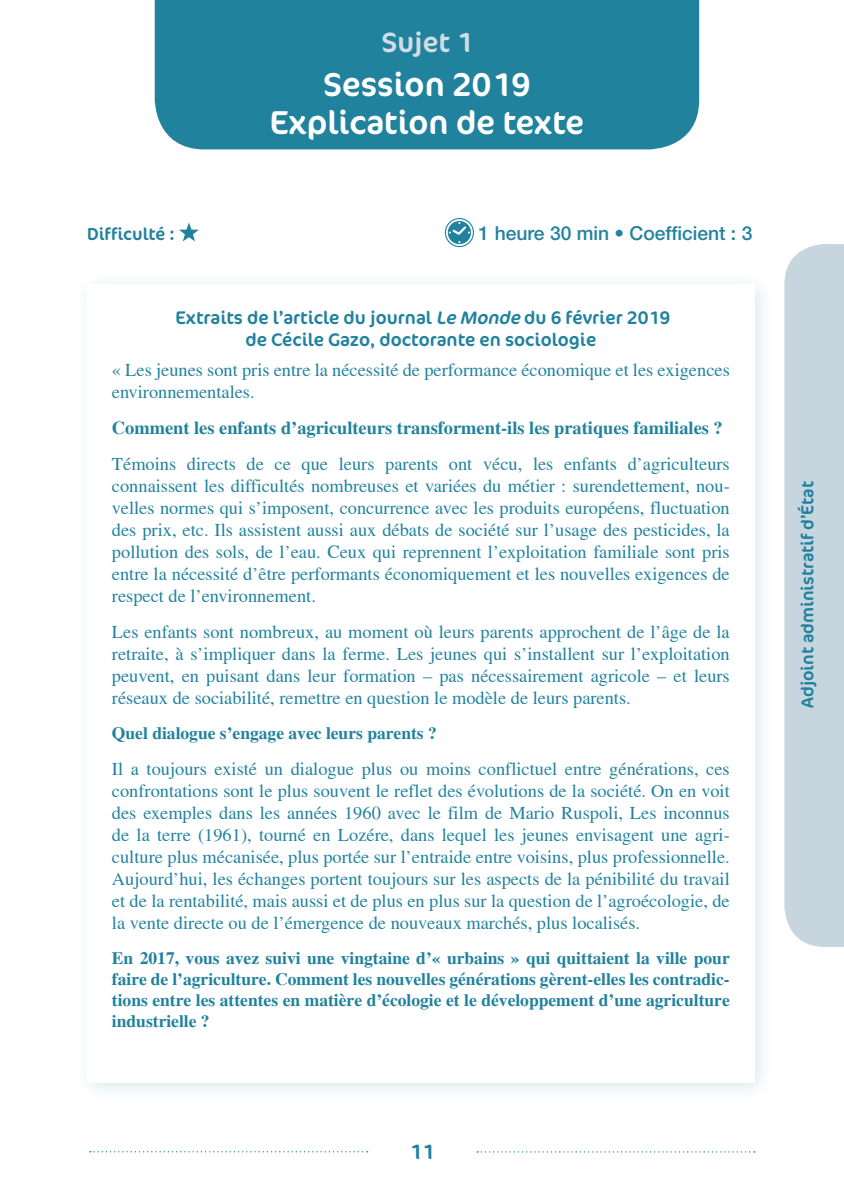
<style>
.page{position:relative;width:844px;height:1191px;background:#fff}
.page>*{position:absolute;margin:0;border:0;box-sizing:border-box;transform-origin:0 0}
.Chapitre_Titre{font:33.25px/38.5px "Cocon OT";color:#fff;text-align:center}
.Chapitre_Type{font:28px "Cocon OT";color:#d0dde5}
.t1{font:21px "Cocon OT";color:#21829e}
.Difficulté{font:500 19.25px "Helvetica Neue LT Std";color:#21829e}
.Extrait_de_document{font:18.38px/22.1px "Times";color:#21829e;text-align:justify}
.Extrait_doc_T2{font:18.38px/22.1px "Cocon OT";color:#21829e;text-align:center}
.Extrait_de_document-2{font:700 18.38px "Times";color:#21829e}
.Extrait_de_document-3{font:700 17.5px/21px "Times";color:#21829e;text-align:justify}
.Difficulté-2{font:17.5px "Cocon OT";color:#21829e}
.s1{font-style:italic}
</style>
<div class="page">
<div style="left:784px;top:244px;width:59px;height:703px;background:#c7d5df"></div>
<div style="left:155px;top:0;width:544px;height:149px;background:#21829e"></div>
<svg style="left:477px;top:1151px;width:277px;height:1px"></svg>
<svg style="left:90px;top:1151px;width:277px;height:1px"></svg>
<div style="left:74px;top:271px;width:700px;height:831px;background:#21829e;opacity:.17"></div>
<div style="left:87px;top:284px;width:667px;height:798px;background:#fff"></div>
<svg style="left:179px;top:222px;width:20px;height:19px"></svg>
<svg style="left:444px;top:218px;width:30px;height:29px"></svg>
<p class="Chapitre_Type" style="left:381px;top:26px;width:93px">Sujet 1</p>
<p class="Chapitre_Titre" style="left:270px;top:66px;width:316px">Session 2019<br>Explication de texte</p>
<p class="Difficulté-2" style="left:87px;top:223px;width:89px">Difficulté :</p>
<p class="Difficulté" style="left:478px;top:221px;width:275px">1 heure 30 min • Coefficient : 3</p>
<p class="Extrait_doc_T2" style="left:175px;top:306px;width:496px">Extraits de l’article du journal <span class="s1">Le Monde</span> du 6 février 2019 de Cécile Gazo, doctorante en sociologie</p>
<p class="Extrait_de_document" style="left:112px;top:359px;width:619px">« Les jeunes sont pris entre la nécessité de performance économique et les exigences environnementales.</p>
<p class="Extrait_de_document-2" style="left:112px;top:417px;width:612px">Comment les enfants d’agriculteurs transforment-ils les pratiques familiales ?</p>
<p class="Extrait_de_document" style="left:112px;top:453px;width:619px">Témoins directs de ce que leurs parents ont vécu, les enfants d’agriculteurs connaissent les difficultés nombreuses et variées du métier : surendettement, nou&shy;velles normes qui s’imposent, concurrence avec les produits européens, fluctuation des prix, etc. Ils assistent aussi aux débats de société sur l’usage des pesticides, la pollution des sols, de l’eau. Ceux qui reprennent l’exploitation familiale sont pris entre la nécessité d’être performants économiquement et les nouvelles exigences de respect de l’environnement.</p>
<p class="Extrait_de_document" style="left:112px;top:621px;width:619px">Les enfants sont nombreux, au moment où leurs parents approchent de l’âge de la retraite, à s’impliquer dans la ferme. Les jeunes qui s’installent sur l’exploitation peuvent, en puisant dans leur formation – pas nécessairement agricole – et leurs réseaux de sociabilité, remettre en question le modèle de leurs parents.</p>
<p class="Extrait_de_document-3" style="left:112px;top:723px;width:326px">Quel dialogue s’engage avec leurs parents ?</p>
<p class="Extrait_de_document" style="left:112px;top:757px;width:619px">Il a toujours existé un dialogue plus ou moins conflictuel entre générations, ces confrontations sont le plus souvent le reflet des évolutions de la société. On en voit des exemples dans les années 1960 avec le film de Mario Ruspoli, Les inconnus de la terre (1961), tourné en Lozére, dans lequel les jeunes envisagent une agri&shy;culture plus mécanisée, plus portée sur l’entraide entre voisins, plus professionnelle.<br>Aujourd’hui, les échanges portent toujours sur les aspects de la pénibilité du travail et de la rentabilité, mais aussi et de plus en plus sur la question de l’agroécologie, de la vente directe ou de l’émergence de nouveaux marchés, plus localisés.</p>
<p class="Extrait_de_document-3" style="left:112px;top:947px;width:619px">En 2017, vous avez suivi une vingtaine d’« urbains » qui quittaient la ville pour faire de l’agriculture. Comment les nouvelles générations gèrent-elles les contradic&shy;tions entre les attentes en matière d’écologie et le développement d’une agriculture industrielle ?</p>
<p class="Difficulté-2" style="left:797px;top:708px;width:228px;rotate:-90deg">Adjoint administratif d’État</p>
<p class="t1" style="left:409px;top:1139px;width:26px">11</p>
</div>
